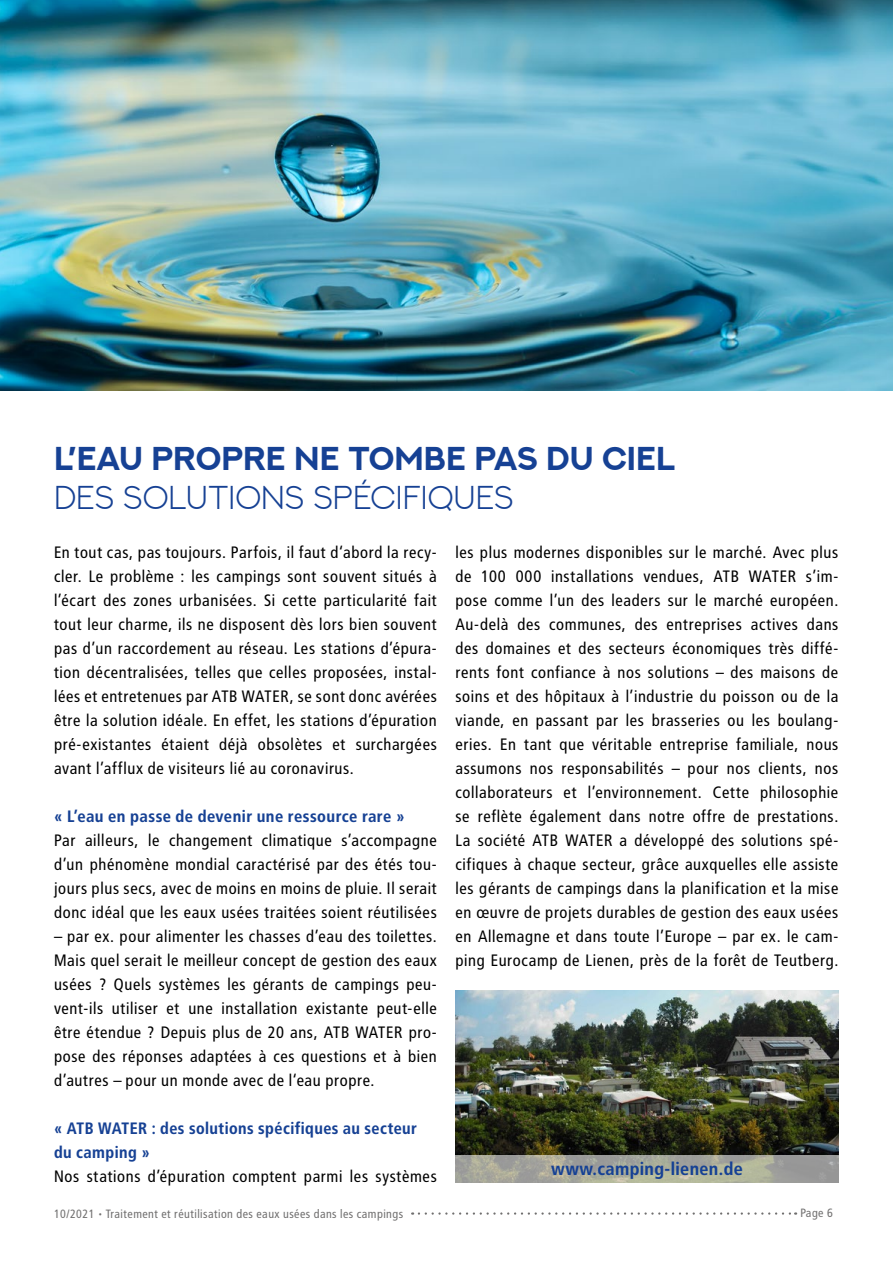
<style>
.page{position:relative;width:893px;height:1263px;background:#fff}
.page>*{position:absolute;margin:0;border:0;box-sizing:border-box;transform-origin:0 0}
.t1{font:700 33px "NEXTART";color:#164194}
.t2{font:300 33px "NEXTART";color:#164194}
.t3{font:18px "BVG Hfett";color:#164194}
.t4{font:16.5px/24px "BVG Normal";color:#000;text-align:justify}
.t5{font:16.5px/24px "BVG Hfett";letter-spacing:.005em;color:#164194}
.t6{font:12px "BVG Normal";color:#706f6f}
</style>
<div class="page">
<img style="left:0;top:0;width:892px;height:390px">
<img style="left:455px;top:990px;width:384px;height:165px">
<svg style="left:419px;top:1212px;width:377px;height:3px"></svg>
<svg style="left:455px;top:1155px;width:384px;height:27px;background:#a6a79b"></svg>
<h1 class="t1" style="left:54px;top:438px;width:623px">L’EAU PROPRE NE TOMBE PAS DU CIEL</h1>
<h1 class="t2" style="left:54px;top:479px;width:461px">DES SOLUTIONS SPÉCIFIQUES</h1>
<p class="t4" style="left:54px;top:540px;width:385px">En tout cas, pas toujours. Parfois, il faut d‘abord la recy&shy;cler. Le problème : les campings sont souvent situés à l’écart des zones urbanisées. Si cette particularité fait tout leur charme, ils ne disposent dès lors bien souvent pas d’un raccordement au réseau. Les stations d’épura&shy;tion décentralisées, telles que celles proposées, instal&shy;lées et entretenues par ATB WATER, se sont donc avérées être la solution idéale. En effet, les stations d’épuration pré-existantes étaient déjà obsolètes et surchargées avant l’afflux de visiteurs lié au coronavirus.</p>
<p class="t5" style="left:54px;top:804px;width:352px">« L’eau en passe de devenir une ressource rare »</p>
<p class="t4" style="left:54px;top:828px;width:385px">Par ailleurs, le changement climatique s’accompagne d’un phénomène mondial caractérisé par des étés tou&shy;jours plus secs, avec de moins en moins de pluie. Il serait donc idéal que les eaux usées traitées soient réutilisées</p>
<p class="t4" style="left:54px;top:925px;width:385px">– par ex. pour alimenter les chasses d’eau des toilettes.<br>Mais quel serait le meilleur concept de gestion des eaux usées ? Quels systèmes les gérants de campings peu&shy;vent-ils utiliser et une installation existante peut-elle être étendue ? Depuis plus de 20 ans, ATB WATER pro&shy;pose des réponses adaptées à ces questions et à bien d’autres – pour un monde avec de l‘eau propre.</p>
<p class="t5" style="left:54px;top:1116px;width:365px">« ATB WATER : des solutions spécifiques au secteur du camping »</p>
<p class="t4" style="left:54px;top:1164px;width:385px">Nos stations d’épuration comptent parmi les systèmes</p>
<p class="t4" style="left:455px;top:540px;width:385px">les plus modernes disponibles sur le marché. Avec plus de 100 000 installations vendues, ATB WATER s’im&shy;pose comme l’un des leaders sur le marché européen.<br>Au-delà des communes, des entreprises actives dans des domaines et des secteurs économiques très diffé&shy;rents font confiance à nos solutions – des maisons de soins et des hôpitaux à l’industrie du poisson ou de la viande, en passant par les brasseries ou les boulang&shy;eries. En tant que véritable entreprise familiale, nous assumons nos responsabilités – pour nos clients, nos collaborateurs et l’environnement. Cette philosophie se reflète également dans notre offre de prestations.<br>La société ATB WATER a développé des solutions spé&shy;cifiques à chaque secteur, grâce auxquelles elle assiste les gérants de campings dans la planification et la mise en œuvre de projets durables de gestion des eaux usées en Allemagne et dans toute l’Europe – par ex. le cam&shy;ping Eurocamp de Lienen, près de la forêt de Teutberg.</p>
<p class="t3" style="left:551px;top:1158px;width:193px">www.camping-lienen.de</p>
<p class="t6" style="left:54px;top:1207px;width:351px">10/2021 • Traitement et réutilisation des eaux usées dans les campings</p>
<p class="t6" style="left:800px;top:1206px;width:34px">Page 6</p>
</div>
